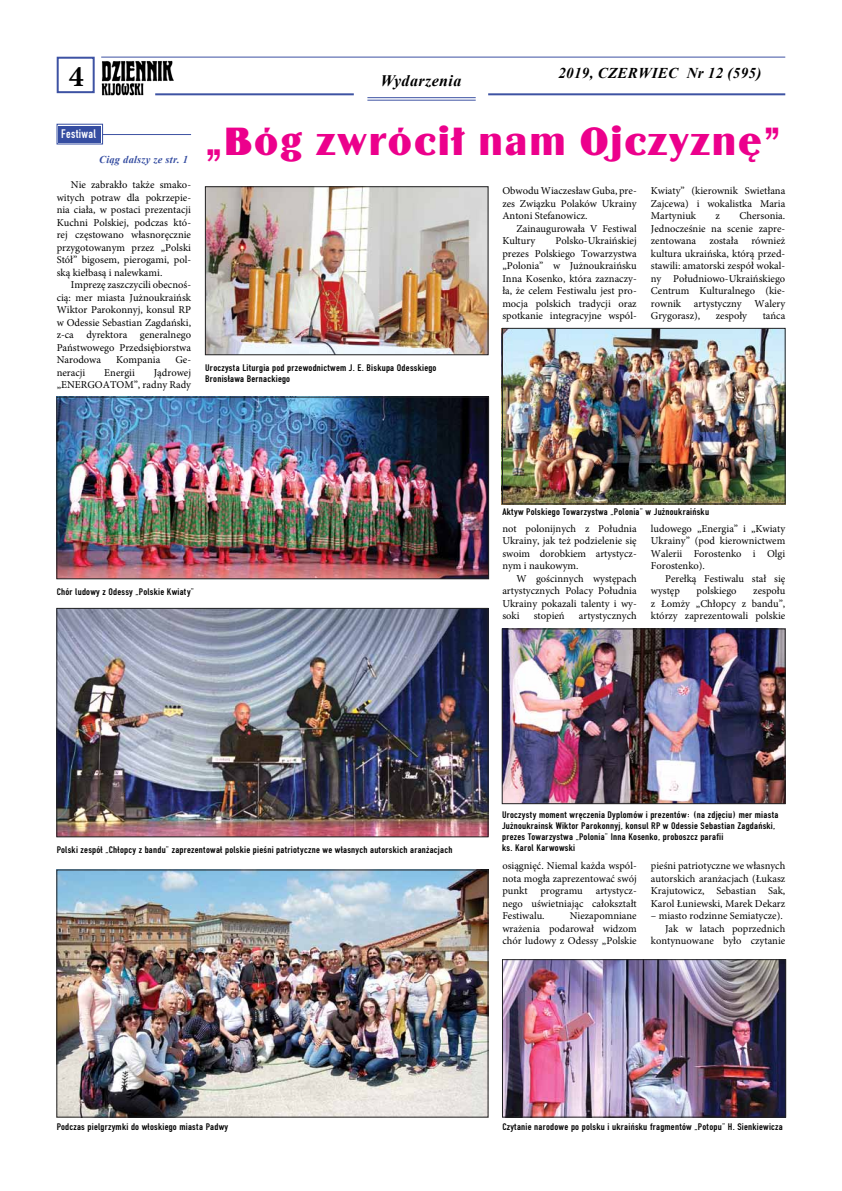
<style>
.page{position:relative;width:842px;height:1191px;background:#fff}
.page>*{position:absolute;margin:0;border:0;box-sizing:border-box;transform-origin:0 0}
.t1{font:41px "Binner DCE";letter-spacing:.05em;color:#ec008c}
.t2{font:700 30px "Minion Pro";color:#000}
.t3{font:italic 700 16px "Times New Roman";letter-spacing:.025em;color:#000}
.t4{font:italic 700 15px "Times New Roman";letter-spacing:.02em;color:#000}
.t5{font:13px "Fette Eng DCE";letter-spacing:.02em;color:#fff}
.t6{font:10.5px/12.5px "Minion Pro";color:#000;text-align:justify}
.t7{font:italic 700 10.5px "Times New Roman";letter-spacing:.02em;color:#354da1}
.t8{font:10px/11px "Fette Eng DCE";letter-spacing:.02em;color:#000;scale:1.1 1}
</style>
<div class="page">
<div style="left:57px;top:57px;width:38px;height:36px;border:2px solid #3d52a3"></div>
<hr style="left:488px;top:93px;width:297px;height:2px;background:#3d52a3">
<hr style="left:367px;top:97px;width:109px;height:1px;background:#3d52a3">
<hr style="left:367px;top:100px;width:109px;height:1px;background:#3d52a3">
<hr style="left:101px;top:57px;width:684px;height:1px;background:#3d52a3">
<img style="left:101px;top:60px;width:73px;height:36px">
<hr style="left:155px;top:93px;width:199px;height:2px;background:#3d52a3">
<hr style="left:102px;top:134px;width:89px;height:1px;background:#3d52a3">
<svg style="left:56px;top:124px;width:47px;height:21px"></svg>
<div style="left:60px;top:127px;width:40px;height:14px;border:1px solid #354da1"></div>
<img style="left:207px;top:187px;width:282px;height:168px">
<img style="left:504px;top:631px;width:279px;height:171px">
<img style="left:504px;top:330px;width:279px;height:172px">
<img style="left:59px;top:399px;width:428px;height:178px">
<img style="left:59px;top:610px;width:427px;height:225px">
<img style="left:59px;top:872px;width:427px;height:243px">
<img style="left:504px;top:961px;width:280px;height:154px">
<div style="left:205px;top:187px;width:283px;height:168px;border:1px solid #222223"></div>
<div style="left:57px;top:397px;width:432px;height:182px;border:1px solid #222223"></div>
<div style="left:57px;top:608px;width:431px;height:229px;border:1px solid #222223"></div>
<div style="left:502px;top:959px;width:284px;height:158px;border:1px solid #222223"></div>
<div style="left:502px;top:629px;width:283px;height:175px;border:1px solid #222223"></div>
<div style="left:502px;top:328px;width:283px;height:176px;border:1px solid #222223"></div>
<h2 class="t2" style="left:69px;top:56px;width:16px">4</h2>
<h3 class="t3" style="left:380px;top:70px;width:82px">Wydarzenia</h3>
<h3 class="t4" style="left:558px;top:63px;width:204px">2019, CZERWIEC Nr 12 (595)</h3>
<p class="t5" style="left:61px;top:127px;width:36px">Festiwal</p>
<p class="t7" style="left:99px;top:152px;width:91px">Ciąg dalszy ze str. 1</p>
<p class="t6" style="left:57px;top:179px;width:136px;text-indent:14px">Nie zabrakło także smako&shy;witych potraw dla pokrzepie&shy;nia ciała, w postaci prezentacji Kuchni Polskiej, podczas któ&shy;rej częstowano własnoręcznie przygotowanym przez „Polski Stół” bigosem, pierogami, pol&shy;ską kiełbasą i nalewkami.</p>
<p class="t6" style="left:57px;top:279px;width:136px;text-indent:14px">Imprezę zaszczycili obecnoś&shy;cią: mer miasta Jużnoukraińsk Wiktor Parokonnyj, konsul RP w Odessie Sebastian Zagdański, z-ca dyrektora generalnego Państwowego Przedsiębiorstwa Narodowa</p>
<p class="t6" style="left:116px;top:354px;width:46px">Kompania</p>
<p class="t6" style="left:175px;top:354px;width:16px">Ge-</p>
<p class="t6" style="left:57px;top:366px;width:136px;text-align:right">Jądrowej<br>„ENERGOATOM”, radny Rady</p>
<p class="t6" style="left:57px;top:366px;width:30px">neracji</p>
<p class="t6" style="left:104px;top:366px;width:32px">Energii</p>
<h1 class="t1" style="left:205px;top:118px;width:577px">„Bóg zwrócił nam Ojczyznę”</h1>
<p class="t8" style="left:205px;top:362px;width:212px">Uroczysta Liturgia pod przewodnictwem J. E. Biskupa Odesskiego<br>Bronisława Bernackiego</p>
<p class="t6" style="left:502px;top:185px;width:136px">Obwodu Wiaczesław Guba, pre&shy;zes Związku Polaków Ukrainy Antoni Stefanowicz.</p>
<p class="t6" style="left:502px;top:222px;width:136px;text-indent:14px">Zainaugurowała V Festiwal<br>Kultury</p>
<p class="t6" style="left:502px;top:235px;width:136px;text-indent:53px">Polsko-Ukraińskiej prezes Polskiego Towarzystwa „Polonia” w Jużnoukraińsku Inna Kosenko, która zaznaczy&shy;ła, że celem Festiwalu jest pro&shy;mocja polskich tradycji oraz spotkanie integracyjne wspól-</p>
<p class="t6" style="left:651px;top:184px;width:136px">Kwiaty” (kierownik Swietłana Zajcewa) i wokalistka Maria Martyniuk</p>
<p class="t6" style="left:651px;top:209px;width:136px;text-indent:89px">Chersonia.<br>Jednocześnie na scenie zapre&shy;zentowana</p>
<p class="t6" style="left:716px;top:209px;width:6px">z</p>
<p class="t6" style="left:709px;top:234px;width:30px">została</p>
<p class="t6" style="left:651px;top:234px;width:136px;text-indent:100px">również kultura ukraińska, którą przed&shy;stawili: amatorski zespół wokal&shy;ny Południowo-Ukraińskiego Centrum Kulturalnego (kie&shy;rownik artystyczny Walery Grygorasz),</p>
<p class="t6" style="left:716px;top:309px;width:33px">zespoły</p>
<p class="t6" style="left:763px;top:309px;width:24px">tańca</p>
<p class="t8" style="left:57px;top:586px;width:126px">Chór ludowy z Odessy „Polskie Kwiaty”</p>
<p class="t8" style="left:502px;top:506px;width:189px">Aktyw Polskiego Towarzystwa „Polonia” w Jużnoukraińsku</p>
<p class="t6" style="left:502px;top:522px;width:136px">not polonijnych z Południa Ukrainy, jak też podzielenie się swoim dorobkiem artystycz&shy;nym i naukowym.</p>
<p class="t6" style="left:502px;top:572px;width:136px;text-indent:14px">W gościnnych występach artystycznych Polacy Południa Ukrainy pokazali talenty i wy&shy;soki</p>
<p class="t6" style="left:534px;top:610px;width:32px">stopień</p>
<p class="t6" style="left:579px;top:610px;width:59px">artystycznych</p>
<p class="t6" style="left:651px;top:522px;width:136px">ludowego „Energia” i „Kwiaty Ukrainy” (pod kierownictwem Walerii Forostenko i Olgi Forostenko).</p>
<p class="t6" style="left:651px;top:572px;width:136px;text-indent:14px">Perełką Festiwalu stał się występ</p>
<p class="t6" style="left:651px;top:584px;width:136px;text-indent:102px">zespołu z Łomży „Chłopcy z bandu”, którzy zaprezentowali polskie</p>
<p class="t6" style="left:696px;top:584px;width:42px">polskiego</p>
<p class="t8" style="left:57px;top:844px;width:361px">Polski zespół „Chłopcy z bandu” zaprezentował polskie pieśni patriotyczne we własnych autorskich aranżacjach</p>
<p class="t8" style="left:502px;top:809px;width:253px">Uroczysty moment wręczenia Dyplomów i prezentów: (na zdjęciu) mer miasta Jużnoukrainsk Wiktor Parokonnyj, konsul RP w Odessie Sebastian Zagdański, prezes Towarzystwa „Polonia” Inna Kosenko, proboszcz parafii<br>ks. Karol Karwowski</p>
<p class="t6" style="left:502px;top:860px;width:136px">osiągnięć. Niemal każda wspól&shy;nota mogła zaprezentować swój punkt programu artystycz&shy;nego uświetniając całokształt Festiwalu.</p>
<p class="t6" style="left:502px;top:909px;width:136px;text-indent:67px">Niezapomniane wrażenia podarował widzom chór ludowy z Odessy „Polskie</p>
<p class="t6" style="left:651px;top:859px;width:136px">pieśni patriotyczne we własnych autorskich aranżacjach (Łukasz Krajutowicz, Sebastian Sak, Karol Łuniewski, Marek Dekarz</p>
<p class="t6" style="left:651px;top:909px;width:136px;text-align:right">– miasto rodzinne Semiatycze).<br>Jak w latach poprzednich kontynuowane było czytanie</p>
<p class="t8" style="left:57px;top:1121px;width:157px">Podczas pielgrzymki do włoskiego miasta Padwy</p>
<p class="t8" style="left:502px;top:1121px;width:256px">Czytanie narodowe po polsku i ukraińsku fragmentów „Potopu” H. Sienkiewicza</p>
</div>
